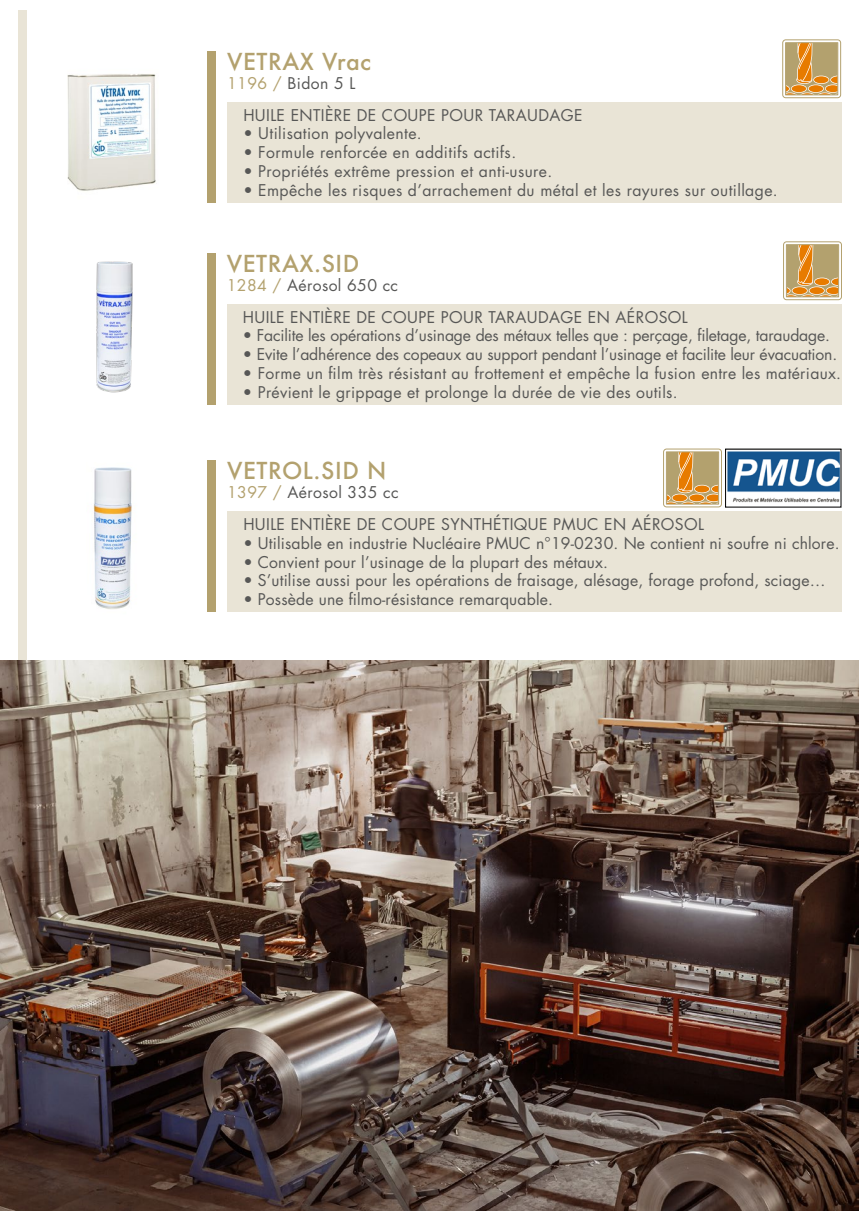
<style>
.page{position:relative;width:859px;height:1211px;background:#fff}
.page>*{position:absolute;margin:0;border:0;box-sizing:border-box;transform-origin:0 0}
.t1{font:500 22.75px "Futura";letter-spacing:.025em;color:#b3a16e}
.t2{font:15.75px/31.7px "Futura";letter-spacing:.02em;color:#575756}
.t3{font:15.75px "Futura";letter-spacing:-.01em;color:#575756}
.s1{color:#b3a16e}
</style>
<div class="page">
<div style="left:19px;top:10px;width:8px;height:660px;background:#e9e4d6"></div>
<div style="left:227px;top:102px;width:614px;height:100px;background:#e9e4d6"></div>
<img style="left:67px;top:74px;width:89px;height:117px">
<div style="left:208px;top:51px;width:8px;height:151px;background:#b3a16e"></div>
<div style="left:227px;top:304px;width:613px;height:100px;background:#e9e4d6"></div>
<img style="left:96px;top:261px;width:37px;height:132px">
<div style="left:207px;top:253px;width:9px;height:151px;background:#b3a16e"></div>
<div style="left:227px;top:511px;width:614px;height:100px;background:#e9e4d6"></div>
<img style="left:93px;top:467px;width:39px;height:142px">
<div style="left:208px;top:460px;width:8px;height:151px;background:#b3a16e"></div>
<svg style="left:782px;top:40px;width:58px;height:58px;background:#ceaa71"></svg>
<svg style="left:783px;top:241px;width:58px;height:59px;background:#ceab72"></svg>
<svg style="left:663px;top:449px;width:58px;height:58px;background:#ceaa71"></svg>
<img style="left:0;top:660px;width:858px;height:550px">
<img style="left:727px;top:451px;width:111px;height:52px">
<h1 class="t1" style="left:227px;top:46px;width:145px">VETRAX Vrac</h1>
<p class="t2" style="left:243px;top:67px;width:341px;text-indent:-16px"><span class="s1">1196 /</span> Bidon 5 L<br>HUILE ENTIÈRE DE COUPE POUR TARAUDAGE</p>
<p class="t2" style="left:243px;top:118px;width:180px">• Utilisation polyvalente.</p>
<p class="t2" style="left:243px;top:137px;width:274px">• Formule renforcée en additifs actifs.</p>
<p class="t2" style="left:243px;top:156px;width:310px">• Propriétés extrême pression et anti-usure.</p>
<p class="t2" style="left:243px;top:175px;width:535px">• Empêche les risques d’arrachement du métal et les rayures sur outillage.</p>
<h1 class="t1" style="left:227px;top:248px;width:134px">VETRAX.SID</h1>
<p class="t2" style="left:243px;top:269px;width:446px;text-indent:-16px"><span class="s1">1284 /</span> Aérosol 650 cc<br>HUILE ENTIÈRE DE COUPE POUR TARAUDAGE EN AÉROSOL</p>
<p class="t3" style="left:243px;top:325px;width:588px">• Facilite les opérations d’usinage des métaux telles que : perçage, filetage, taraudage.</p>
<p class="t3" style="left:243px;top:344px;width:595px">• Evite l’adhérence des copeaux au support pendant l’usinage et facilite leur évacuation.</p>
<p class="t2" style="left:243px;top:358px;width:599px">• Forme un film très résistant au frottement et empêche la fusion entre les matériaux.</p>
<p class="t2" style="left:243px;top:377px;width:436px">• Prévient le grippage et prolonge la durée de vie des outils.</p>
<h1 class="t1" style="left:227px;top:455px;width:160px">VETROL.SID N</h1>
<p class="t2" style="left:243px;top:476px;width:462px;text-indent:-16px"><span class="s1">1397 /</span> Aérosol 335 cc<br>HUILE ENTIÈRE DE COUPE SYNTHÉTIQUE PMUC EN AÉROSOL</p>
<p class="t2" style="left:243px;top:527px;width:597px">• Utilisable en industrie Nucléaire PMUC n°19-0230. Ne contient ni soufre ni chlore.</p>
<p class="t2" style="left:243px;top:546px;width:366px">• Convient pour l’usinage de la plupart des métaux.</p>
<p class="t2" style="left:243px;top:565px;width:583px">• S’utilise aussi pour les opérations de fraisage, alésage, forage profond, sciage…</p>
<p class="t2" style="left:243px;top:584px;width:311px">• Possède une filmo-résistance remarquable.</p>
</div>
